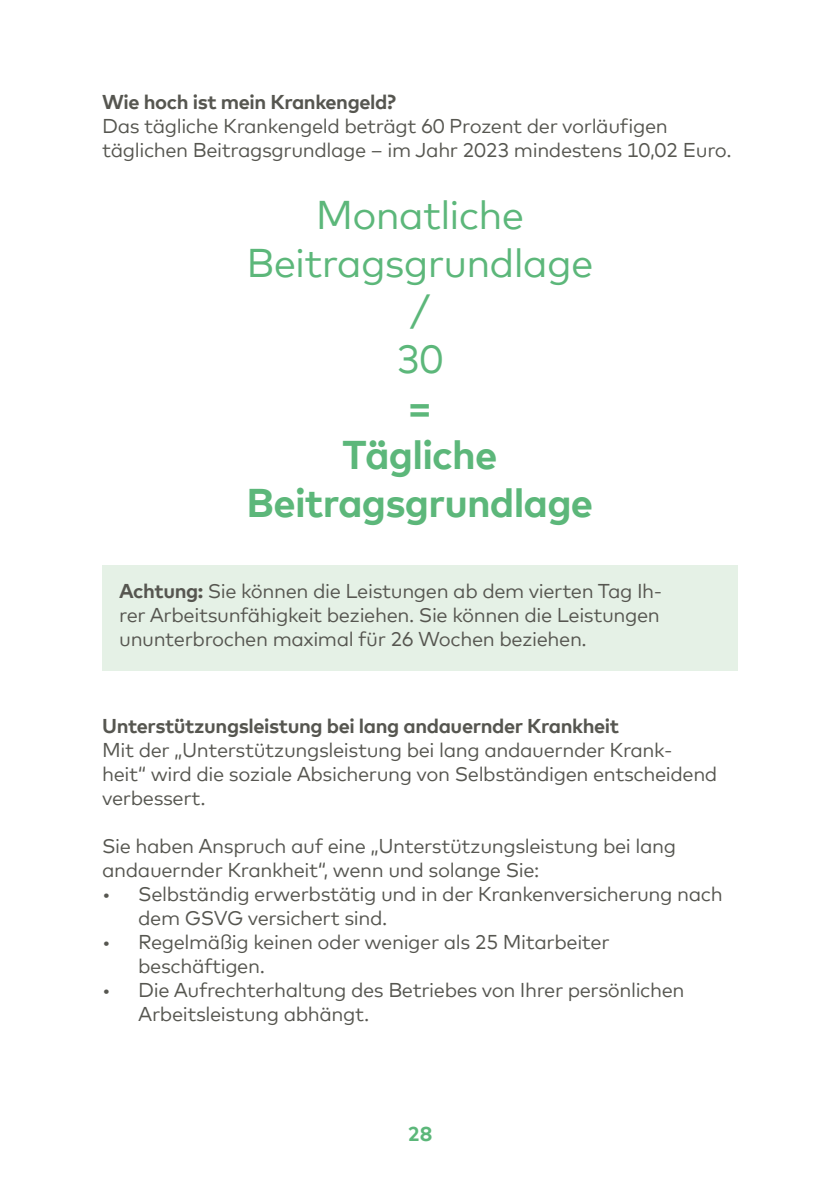
<style>
.page{position:relative;width:840px;height:1191px;background:#fff}
.page>*{position:absolute;margin:0;border:0;box-sizing:border-box;transform-origin:0 0}
.t1{font:40px/48px "Mark Offc Pro";letter-spacing:-.02em;color:#5cb77a;text-align:center}
.t2{font:700 40px/48px "Mark Offc Pro";letter-spacing:-.02em;color:#5cb77a;text-align:center}
.t3{font:20px/24px "Mark Offc Pro";letter-spacing:-.02em;color:#565650}
.t4{font:700 20px "Mark Offc Pro";letter-spacing:-.02em;color:#565650}
.t5{font:700 20px "Mark Offc Pro";color:#5cb77a}
.s1{font-weight:700}
</style>
<div class="page">
<div style="left:102px;top:565px;width:635px;height:106px;background:#e5f1e6"></div>
<p class="t4" style="left:102px;top:87px;width:295px">Wie hoch ist mein Krankengeld?</p>
<p class="t3" style="left:102px;top:112px;width:630px">Das tägliche Krankengeld beträgt 60 Prozent der vorläufigen täglichen Beitragsgrundlage – im Jahr 2023 mindestens 10,02 Euro.</p>
<h1 class="t1" style="left:246px;top:188px;width:348px">Monatliche<br>Beitragsgrundlage /<br>30</h1>
<h1 class="t2" style="left:246px;top:380px;width:348px">=<br>Tägliche<br>Beitragsgrundlage</h1>
<p class="t3" style="left:119px;top:577px;width:544px;text-align:justify"><span class="s1">Achtung:</span> Sie können die Leistungen ab dem vierten Tag Ih&shy;rer Arbeitsunfähigkeit beziehen. Sie können die Leistungen ununterbrochen maximal für 26 Wochen beziehen.</p>
<p class="t4" style="left:102px;top:711px;width:518px">Unterstützungsleistung bei lang andauernder Krankheit</p>
<p class="t3" style="left:102px;top:736px;width:616px">Mit der „Unterstützungsleistung bei lang andauernder Krank&shy;heit“ wird die soziale Absicherung von Selbständigen entscheidend verbessert.</p>
<p class="t3" style="left:102px;top:832px;width:575px">Sie haben Anspruch auf eine „Unterstützungsleistung bei lang andauernder Krankheit“, wenn und solange Sie:</p>
<p class="t3" style="left:138px;top:880px;width:585px;text-indent:-36px">• Selbständig erwerbstätig und in der Krankenversicherung nach dem GSVG versichert sind.</p>
<p class="t3" style="left:138px;top:928px;width:473px;text-indent:-36px">• Regelmäßig keinen oder weniger als 25 Mitarbeiter beschäftigen.</p>
<p class="t3" style="left:138px;top:976px;width:547px;text-indent:-36px">• Die Aufrechterhaltung des Betriebes von Ihrer persönlichen<br>Arbeitsleistung abhängt.</p>
<p class="t5" style="left:407px;top:1119px;width:26px">28</p>
</div>
